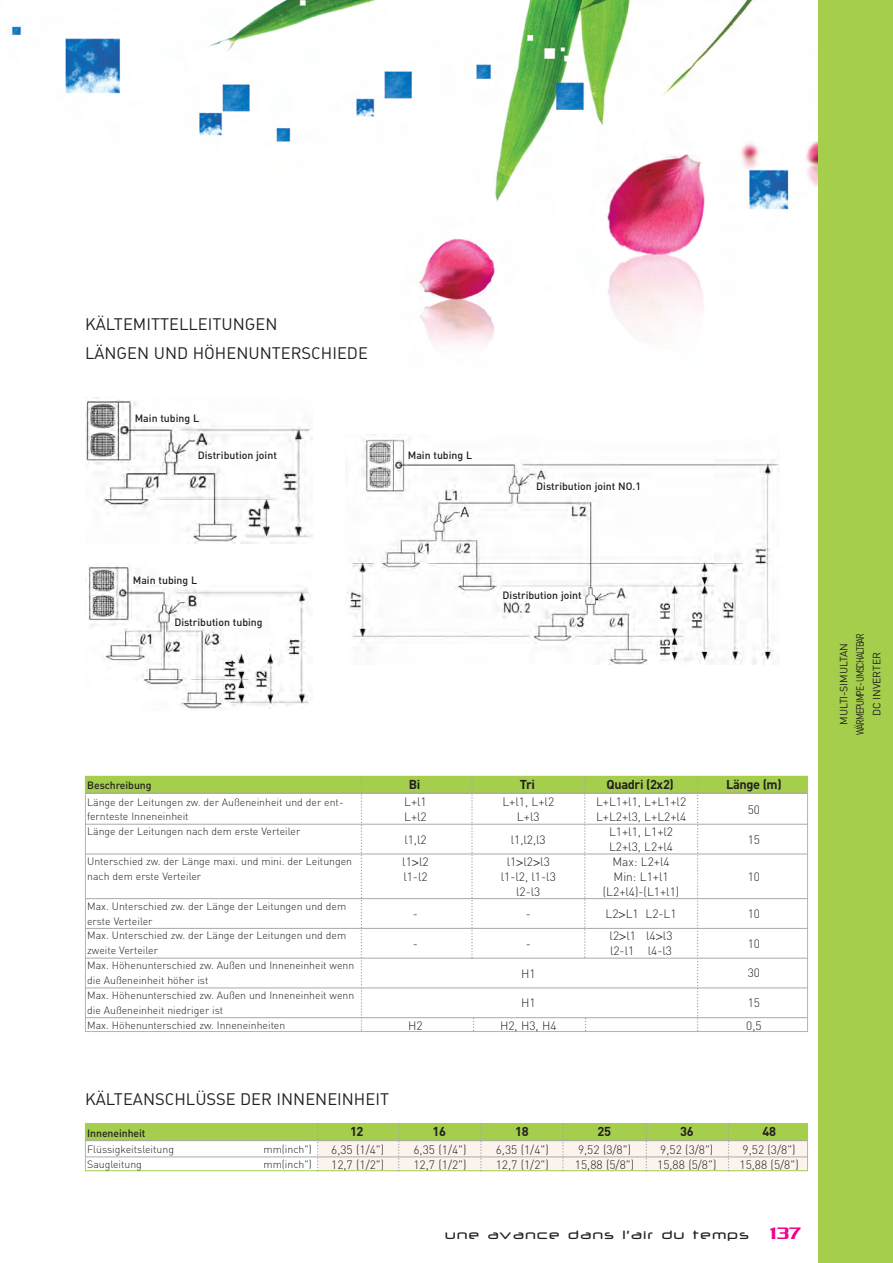
<style>
.page{position:relative;width:893px;height:1263px;background:#fff}
.page>*{position:absolute;margin:0;border:0;box-sizing:border-box;transform-origin:0 0}
.t1{font:16.5px/28.3px "DIN Regular Alternate";color:#231f20}
.t2{font:500 14.25px "Neuropol";letter-spacing:.12em;color:#231f20}
.t3{font:700 12.75px "DIN";letter-spacing:-.025em;color:#231f20}
.t4{font:300 12px/14.9px "DIN";color:#231f20}
.t5{font:300 10.5px/14.9px "DIN";color:#231f20}
.t6{font:500 10.5px "DIN";color:#231f20}
.t7{font:10.5px/16.5px "DIN";letter-spacing:-.11em;color:#231f20;text-align:center}
.s1{font-family:"Helvetica Neue";font-weight:400}
.s2{font-family:"Serpentine";font-size:18px;color:#ed028c}
</style>
<div class="page">
<img style="left:12px;top:0;width:807px;height:1263px">
<div style="left:819px;top:0;width:74px;height:1263px;background:#a4ce4c"></div>
<div style="left:85px;top:776px;width:234px;height:17px;background:#a4ce4c"></div>
<div style="left:318px;top:776px;width:490px;height:17px;background:#a4ce4c"></div>
<img style="left:85px;top:398px;width:227px;height:146px">
<img style="left:345px;top:435px;width:434px;height:230px">
<img style="left:85px;top:563px;width:228px;height:147px">
<hr style="left:85px;top:793px;width:722px;height:1px;background:#a8a9ad">
<div style="left:85px;top:776px;width:723px;height:256px;border:1px solid #a4ce4c"></div>
<div style="left:318px;top:1123px;width:490px;height:18px;background:#a4ce4c"></div>
<div style="left:85px;top:1123px;width:234px;height:18px;background:#a4ce4c"></div>
<div style="left:319px;top:1141px;width:489px;height:30px;background:#fdf3ed"></div>
<div style="left:85px;top:1123px;width:723px;height:48px;border:1px solid #a4ce4c"></div>
<hr style="left:85px;top:1140px;width:722px;height:1px;background:#a8a9ad">
<hr style="left:85px;top:1156px;width:722px;height:1px;background:#a8a9ad">
<svg style="left:562px;top:1123px;width:2px;height:48px"></svg>
<svg style="left:728px;top:1123px;width:1px;height:48px"></svg>
<svg style="left:317px;top:1123px;width:1px;height:48px"></svg>
<svg style="left:646px;top:1123px;width:1px;height:48px"></svg>
<svg style="left:480px;top:1123px;width:2px;height:48px"></svg>
<svg style="left:398px;top:1123px;width:1px;height:48px"></svg>
<svg style="left:584px;top:776px;width:2px;height:182px"></svg>
<svg style="left:697px;top:776px;width:1px;height:255px"></svg>
<svg style="left:361px;top:776px;width:1px;height:255px"></svg>
<svg style="left:471px;top:776px;width:2px;height:182px"></svg>
<svg style="left:585px;top:1018px;width:1px;height:13px"></svg>
<svg style="left:473px;top:1018px;width:1px;height:13px"></svg>
<hr style="left:85px;top:824px;width:722px;height:1px;background:#a8a9ad">
<hr style="left:85px;top:853px;width:722px;height:1px;background:#a8a9ad">
<hr style="left:85px;top:898px;width:722px;height:1px;background:#a8a9ad">
<hr style="left:85px;top:928px;width:722px;height:1px;background:#a8a9ad">
<hr style="left:85px;top:958px;width:722px;height:1px;background:#a8a9ad">
<hr style="left:85px;top:987px;width:722px;height:1px;background:#a8a9ad">
<hr style="left:85px;top:1017px;width:722px;height:1px;background:#a8a9ad">
<h1 class="t1" style="left:85px;top:312px;width:284px">KÄLTEMITTELLEITUNGEN<br>LÄNGEN UND HÖHENUNTERSCHIEDE</h1>
<p class="t6" style="left:135px;top:415px;width:66px">Main tubing L</p>
<p class="t6" style="left:198px;top:451px;width:81px">Distribution joint</p>
<p class="t6" style="left:408px;top:451px;width:66px">Main tubing L</p>
<p class="t6" style="left:536px;top:483px;width:106px">Distribution joint NO.1</p>
<p class="t6" style="left:133px;top:576px;width:66px">Main tubing L</p>
<p class="t6" style="left:174px;top:618px;width:90px">Distribution tubing</p>
<p class="t6" style="left:503px;top:591px;width:81px">Distribution joint</p>
<p class="t6" style="left:87px;top:781px;width:66px">Beschreibung</p>
<p class="t3" style="left:409px;top:779px;width:13px">Bi</p>
<p class="t3" style="left:520px;top:779px;width:17px">Tri</p>
<p class="t3" style="left:606px;top:779px;width:69px">Quadri (2x2)</p>
<p class="t3" style="left:726px;top:779px;width:57px">Länge (m)</p>
<p class="t4" style="left:404px;top:796px;width:24px">L+l1<br>L+l2</p>
<p class="t4" style="left:402px;top:830px;width:28px;line-height:22.2px">l1,l2 l1<span class="s1">&gt;</span>l2</p>
<p class="t4" style="left:403px;top:870px;width:26px">l1-l2</p>
<p class="t4" style="left:413px;top:908px;width:7px">-</p>
<p class="t4" style="left:413px;top:937px;width:7px">-</p>
<p class="t4" style="left:596px;top:796px;width:92px;text-align:center">L+L1+l1, L+L1+l2<br>L+L2+l3, L+L2+l4<br>L1+l1, L1+l2<br>L2+l3, L2+l4<br>Max: L2+l4<br>Min: L1+l1 (L2+l4)-(L1+l1)</p>
<p class="t4" style="left:605px;top:904px;width:73px;line-height:22.2px;text-align:center">L2<span class="s1">&gt;</span>L1 L2-L1 l2<span class="s1">&gt;</span>l1 l4<span class="s1">&gt;</span>l3</p>
<p class="t4" style="left:610px;top:945px;width:64px">l2-l1 l4-l3</p>
<p class="t4" style="left:502px;top:796px;width:53px;text-align:center">L+l1, L+l2<br>L+l3</p>
<p class="t4" style="left:507px;top:830px;width:45px;line-height:22.2px;text-align:center">l1,l2,l3 l1<span class="s1">&gt;</span>l2<span class="s1">&gt;</span>l3</p>
<p class="t4" style="left:501px;top:870px;width:57px;text-align:center">l1-l2, l1-l3 l2-l3</p>
<p class="t4" style="left:526px;top:908px;width:7px">-</p>
<p class="t4" style="left:526px;top:937px;width:7px">-</p>
<p class="t4" style="left:521px;top:967px;width:16px">H1</p>
<p class="t4" style="left:500px;top:993px;width:58px;line-height:22.2px;text-align:center">H1<br>H2, H3, H4</p>
<p class="t5" style="left:87px;top:795px;width:258px">Länge der Leitungen zw. der Außeneinheit und der ent&shy;fernteste Inneneinheit<br>Länge der Leitungen nach dem erste Verteiler</p>
<p class="t5" style="left:87px;top:855px;width:266px">Unterschied zw. der Länge maxi. und mini. der Leitungen nach dem erste Verteiler</p>
<p class="t5" style="left:87px;top:900px;width:269px">Max. Unterschied zw. der Länge der Leitungen und dem erste Verteiler<br>Max. Unterschied zw. der Länge der Leitungen und dem zweite Verteiler<br>Max. Höhenunterschied zw. Außen und Inneneinheit wenn die Außeneinheit höher ist<br>Max. Höhenunterschied zw. Außen und Inneneinheit wenn die Außeneinheit niedriger ist<br>Max. Höhenunterschied zw. Inneneinheiten</p>
<p class="t4" style="left:748px;top:803px;width:14px">50</p>
<p class="t4" style="left:748px;top:833px;width:14px">15</p>
<p class="t4" style="left:748px;top:870px;width:14px">10</p>
<p class="t4" style="left:748px;top:908px;width:14px">10</p>
<p class="t4" style="left:748px;top:937px;width:14px">10</p>
<p class="t4" style="left:748px;top:967px;width:14px">30</p>
<p class="t4" style="left:746px;top:993px;width:17px;line-height:22.2px">15<br>0,5</p>
<p class="t4" style="left:408px;top:1019px;width:16px">H2</p>
<h1 class="t1" style="left:85px;top:1087px;width:305px">KÄLTEANSCHLÜSSE DER INNENEINHEIT</h1>
<p class="t6" style="left:87px;top:1129px;width:60px">Inneneinheit</p>
<p class="t3" style="left:350px;top:1127px;width:15px">12</p>
<p class="t3" style="left:433px;top:1127px;width:15px">16</p>
<p class="t3" style="left:515px;top:1127px;width:15px">18</p>
<p class="t3" style="left:598px;top:1127px;width:15px">25</p>
<p class="t3" style="left:680px;top:1127px;width:15px">36</p>
<p class="t3" style="left:763px;top:1127px;width:15px">48</p>
<p class="t5" style="left:87px;top:1143px;width:88px">Flüssigkeitsleitung</p>
<p class="t5" style="left:264px;top:1143px;width:50px">mm(inch")</p>
<p class="t5" style="left:87px;top:1158px;width:56px">Saugleitung</p>
<p class="t5" style="left:264px;top:1158px;width:50px">mm(inch")</p>
<p class="t4" style="left:331px;top:1143px;width:55px">6,35 (1/4")<br>12,7 (1/2")</p>
<p class="t4" style="left:413px;top:1143px;width:55px">6,35 (1/4")<br>12,7 (1/2")</p>
<p class="t4" style="left:496px;top:1143px;width:55px">6,35 (1/4")<br>12,7 (1/2")</p>
<p class="t4" style="left:575px;top:1143px;width:61px">9,52 (3/8")<br>15,88 (5/8")</p>
<p class="t4" style="left:657px;top:1143px;width:61px">9,52 (3/8")<br>15,88 (5/8")</p>
<p class="t4" style="left:739px;top:1143px;width:61px">9,52 (3/8")<br>15,88 (5/8")</p>
<h2 class="t2" style="left:445px;top:1225px;width:357px">une avance dans l’air du temps <span class="s2">137</span></h2>
<p class="t7" style="left:836px;top:735px;width:103px;rotate:-90deg">MULTI-SIMULTAN<br>WÄRMEPUMPE - UMSCHALTBAR<br>DC INVERTER</p>
</div>
